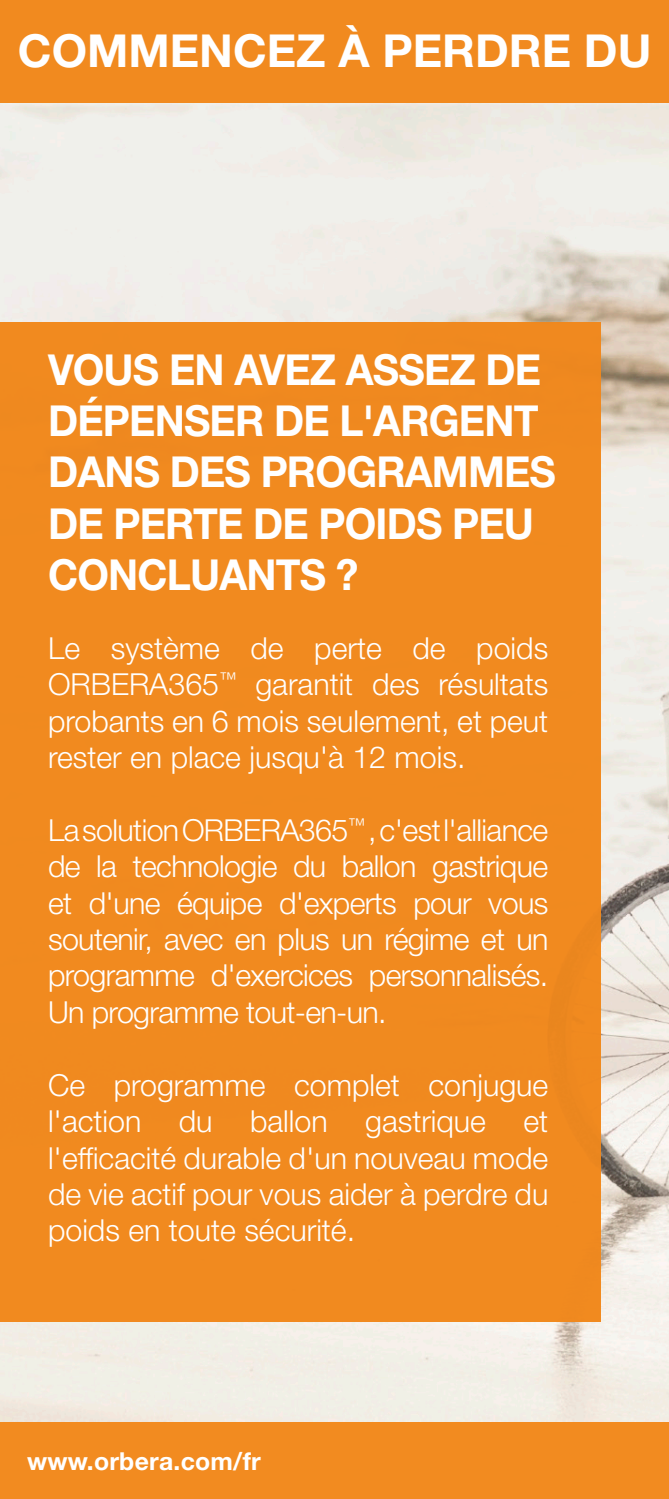
<style>
.page{position:relative;width:669px;height:1499px;background:#fff}
.page>*{position:absolute;margin:0;border:0;box-sizing:border-box;transform-origin:0 0}
.t1{font:700 45.45px "Helvetica Neue LT Std";color:#fff}
.t2{font:700 42.75px/51.3px "Helvetica Neue LT Std";letter-spacing:-.02em;color:#fff;scale:.95 1}
.t3{font:300 30.38px/36.4px "Helvetica Neue LT Std";color:#fff;text-align:justify}
.t4{font:700 24.75px "Helvetica Neue LT Std";letter-spacing:.01em;color:#fff}
</style>
<div class="page">
<img style="left:0;top:102px;width:668px;height:1320px">
<div style="left:0;top:322px;width:600px;height:1000px;background:#f28b20"></div>
<div style="left:0;top:0;width:668px;height:102px;background:#f28b20"></div>
<div style="left:0;top:1422px;width:668px;height:76px;background:#f28b20"></div>
<p class="t1" style="left:18px;top:23px;width:634px">COMMENCEZ À PERDRE DU</p>
<p class="t2" style="left:48px;top:343px;width:536px">VOUS EN AVEZ ASSEZ DE<br>DÉPENSER DE L'ARGENT<br>DANS DES PROGRAMMES<br>DE PERTE DE POIDS PEU<br>CONCLUANTS ?</p>
<p class="t3" style="left:48px;top:629px;width:501px">Le système de perte de poids ORBERA365<sup>™</sup> garantit des résultats probants en 6 mois seulement, et peut rester en place jusqu'à 12 mois.</p>
<p class="t3" style="left:48px;top:811px;width:501px">La solution ORBERA365<sup>™</sup> , c'est l'alliance de la technologie du ballon gastrique et d'une équipe d'experts pour vous soutenir, avec en plus un régime et un programme d'exercices personnalisés.<br>Un programme tout-en-un.</p>
<p class="t3" style="left:48px;top:1066px;width:501px">Ce programme complet conjugue l'action du ballon gastrique et l'efficacité durable d'un nouveau mode de vie actif pour vous aider à perdre du poids en toute sécurité.</p>
<p class="t4" style="left:27px;top:1445px;width:235px">www.orbera.com/fr</p>
</div>
